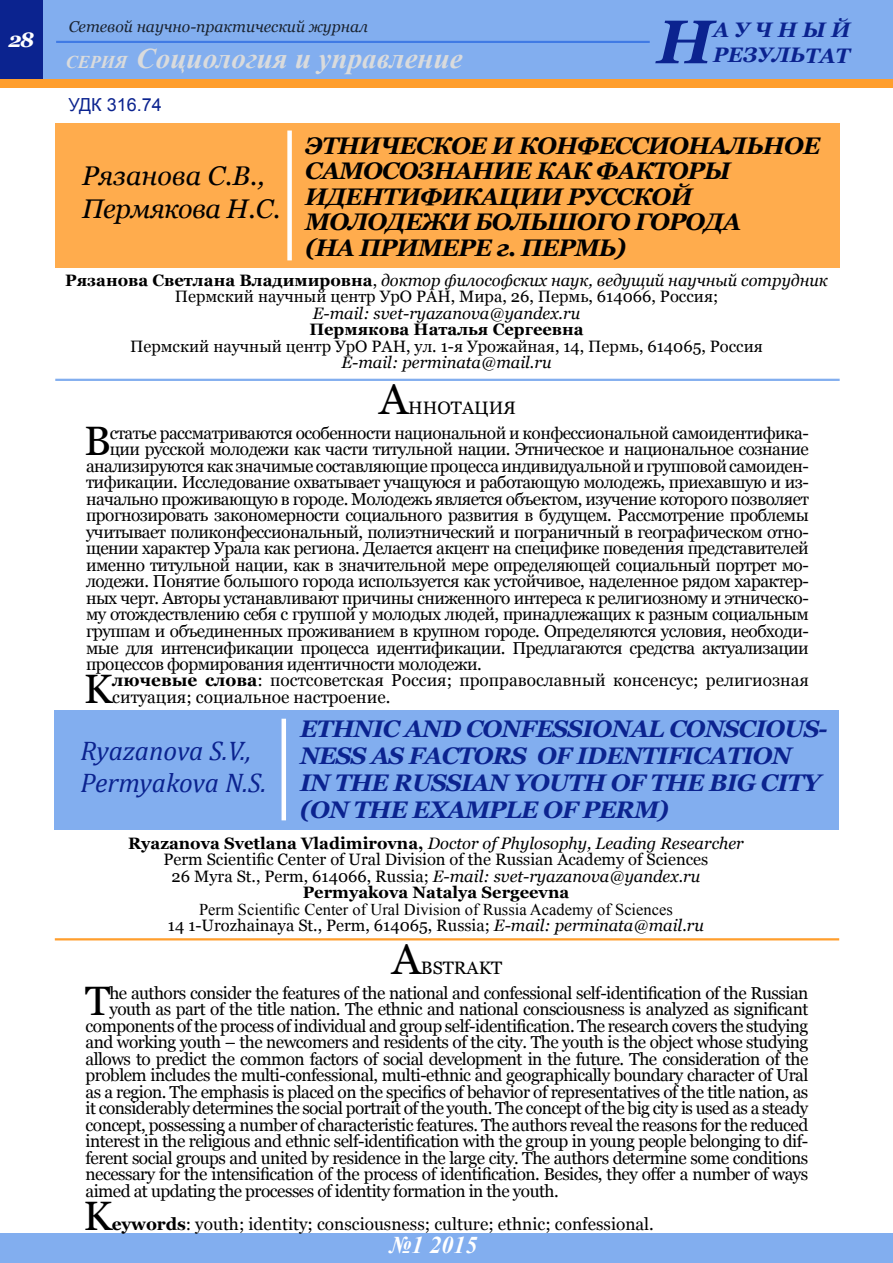
<style>
.page{position:relative;width:893px;height:1263px;background:#fff}
.page>*{position:absolute;margin:0;border:0;box-sizing:border-box;transform-origin:0 0}
.t1{font:italic 700 61.5px "Georgia";color:#0b238f}
.t2{font:43.5px "Georgia";color:#000}
.t3{font:41.1px "Georgia";color:#000}
.t4{font:italic 700 28.5px "Times New Roman";color:#dadbdc}
.t5{font:italic 27px/32.4px "Cambria";letter-spacing:-.005em;color:#0b238f}
.t6{font:italic 27px/32.4px "Georgia";letter-spacing:-.02em;color:#000}
.t7{font:italic 700 24px/25.5px "Georgia";letter-spacing:-.03em;color:#000}
.t8{font:italic 700 24px/27px "Georgia";letter-spacing:-.03em;color:#0b238f}
.t9{font:italic 700 24px "Times New Roman";color:#fff}
.t10{font:italic 700 21px/25.2px "Georgia";color:#0b238f}
.t11{font:italic 700 21px "Georgia";color:#fff}
.t12{font:18px "Georgia";color:#000}
.t13{font:18px "Arial";color:#0b238f}
.t14{font:17.25px "Georgia";letter-spacing:-.03em;color:#000}
.t15{font:17.25px/16.5px "Georgia";color:#000}
.t16{font:16.5px/16.5px "Georgia";color:#000;text-align:center}
.t17{font:16.5px "Times New Roman";color:#000}
.t18{font:italic 16.5px "Georgia";color:#000}
.t19{font:700 16.5px "Georgia";color:#000}
.t20{font:italic 15.75px "Georgia";color:#000}
.s1{font-size:18px}
.s2{font-weight:700}
.s3{font-style:italic}
</style>
<div class="page">
<div style="left:0;top:1233px;width:893px;height:30px;background:#82aeef"></div>
<div style="left:55px;top:123px;width:785px;height:145px;background:#ffac4d"></div>
<div style="left:287px;top:131px;width:5px;height:129px;background:#fff"></div>
<hr style="left:55px;top:379px;width:785px;height:2px;background:#82aeef">
<div style="left:0;top:0;width:893px;height:83px;background:#82aeef"></div>
<div style="left:0;top:79px;width:893px;height:8px;background:#ff9e2d"></div>
<div style="left:0;top:0;width:43px;height:79px;background:#0b238f"></div>
<hr style="left:56px;top:41px;width:594px;height:2px;background:#0a50dc">
<hr style="left:55px;top:938px;width:784px;height:2px;background:#ff9e2d">
<div style="left:54px;top:710px;width:785px;height:120px;background:#82aeef"></div>
<hr style="left:282px;top:719px;width:4px;height:101px;background:#fff">
<p class="t11" style="left:8px;top:26px;width:27px">28</p>
<p class="t20" style="left:68px;top:17px;width:301px">Сетевой научно-практический журнал</p>
<h3 class="t4" style="left:66px;top:38px;width:398px"><span class="s1">СЕРИЯ</span> Социология и управление</h3>
<p class="t13" style="left:68px;top:92px;width:95px">УДК 316.74</p>
<p class="t10" style="left:713px;top:17px;width:25px">АУЧНЫЙ<br>РЕЗУ</p>
<h1 class="t1" style="left:657px;top:2px;width:63px">Н</h1>
<p class="t10" style="left:772px;top:43px;width:49px">ЛЬТАТ</p>
<h3 class="t6" style="left:82px;top:160px;width:200px">Рязанова С.В.,<br>Пермякова Н.С.</h3>
<h3 class="t7" style="left:433px;top:133px;width:186px">КОЕ И КОНФЕССИ</h3>
<h3 class="t7" style="left:669px;top:133px;width:154px">ОНАЛЬНОЕ</h3>
<h3 class="t7" style="left:305px;top:158px;width:133px">САМОСОЗНАНИЕ</h3>
<h3 class="t7" style="left:537px;top:158px;width:175px">КАК ФАКТОРЫ</h3>
<h3 class="t7" style="left:305px;top:184px;width:61px">ИДЕНТИ</h3>
<h3 class="t7" style="left:420px;top:184px;width:166px">ФИКАЦИИ РУСС</h3>
<h3 class="t7" style="left:305px;top:133px;width:37px">ЭТНИЧЕС</h3>
<h3 class="t7" style="left:305px;top:184px;width:439px;text-indent:328px">КОЙ<br>МОЛОДЕЖИ БОЛЬШОГО ГОРОДА (НА ПРИ</h3>
<h3 class="t7" style="left:575px;top:235px;width:53px">МЬ)</h3>
<h3 class="t7" style="left:418px;top:235px;width:43px">МЕРЕ</h3>
<h3 class="t7" style="left:497px;top:235px;width:44px">г. ПЕР</h3>
<p class="t16" style="left:65px;top:272px;width:764px"><span class="s2">Рязанова Светлана Владимировна</span>, <span class="s3">доктор философских наук, ведущий научный сотрудник<br></span>Пермский научный центр УрО РАН, Мира, 26, Пермь, 614066, Россия;</p>
<p class="t18" style="left:313px;top:302px;width:269px">E-mail: svet-ryazanova@yandex.ru</p>
<p class="t19" style="left:309px;top:319px;width:276px">Пермякова Наталья Сергеевна</p>
<p class="t16" style="left:130px;top:338px;width:634px">Пермский научный центр УрО РАН, ул. 1-я Урожайная, 14, Пермь, 614065, Россия</p>
<p class="t18" style="left:341px;top:352px;width:211px">E-mail: perminata@mail.ru</p>
<h2 class="t2" style="left:379px;top:372px;width:31px">А</h2>
<p class="t12" style="left:408px;top:397px;width:109px">ННОТАЦИЯ</p>
<h3 class="t3" style="left:84px;top:416px;width:28px">В</h3>
<p class="t14" style="left:110px;top:422px;width:701px">статье рассматриваются особенности национальной и конфессиональной самоидентифика-</p>
<p class="t14" style="left:110px;top:439px;width:701px">ции русской молодежи как части титульной нации. Этническое и национальное сознание</p>
<p class="t14" style="left:86px;top:455px;width:724px">анализируются как значимые составляющие процесса индивидуальной и групповой самоиден-</p>
<p class="t14" style="left:86px;top:472px;width:724px">тификации. Исследование охватывает учащуюся и работающую молодежь, приехавшую и из-</p>
<p class="t14" style="left:86px;top:488px;width:724px">начально проживающую в городе. Молодежь является объектом, изучение которого позволяет</p>
<p class="t14" style="left:86px;top:505px;width:724px">прогнозировать закономерности социального развития в будущем. Рассмотрение проблемы</p>
<p class="t14" style="left:86px;top:521px;width:724px">учитывает поликонфессиональный, полиэтнический и пограничный в географическом отно-</p>
<p class="t14" style="left:86px;top:538px;width:724px">щении характер Урала как региона. Делается акцент на специфике поведения представителей</p>
<p class="t14" style="left:86px;top:554px;width:724px">именно титульной нации, как в значительной мере определяющей социальный портрет мо-</p>
<p class="t14" style="left:86px;top:571px;width:724px">лодежи. Понятие большого города используется как устойчивое, наделенное рядом характер-</p>
<p class="t14" style="left:86px;top:588px;width:724px">ных черт. Авторы устанавливают причины сниженного интереса к религиозному и этническо-</p>
<p class="t14" style="left:86px;top:604px;width:724px">му отождествлению себя с группой у молодых людей, принадлежащих к разным социальным</p>
<p class="t14" style="left:86px;top:621px;width:724px">группам и объединенных проживанием в крупном городе. Определяются условия, необходи-</p>
<p class="t14" style="left:86px;top:637px;width:724px">мые для интенсификации процесса идентификации. Предлагаются средства актуализации</p>
<p class="t14" style="left:86px;top:654px;width:397px">процессов формирования идентичности молодежи.</p>
<h3 class="t3" style="left:84px;top:664px;width:30px">K</h3>
<p class="t15" style="left:112px;top:672px;width:698px"><span class="s2">лючевые слова</span>: постсоветская Россия; проправославный консенсус; религиозная ситуация; социальное настроение.</p>
<h3 class="t5" style="left:81px;top:733px;width:187px">Ryazanova S.V.,<br>Permyakova N.S.</h3>
<h3 class="t8" style="left:300px;top:715px;width:529px">ETHNIC AND CONFESSIONAL CONSCIOUS-<br>NESS AS FACTORS OF IDENTIFICATION<br>IN THE RUSSIAN YOUTH OF THE BIG CITY (ON THE EXAMPLE OF PERM)</h3>
<p class="t16" style="left:128px;top:835px;width:617px"><span class="s2">Ryazanova Svetlana Vladimirovna,</span> <span class="s3">Doctor of Phylosophy, Leading Researcher </span>Perm Scientific Center of Ural Division of the Russian Academy of Sciences<br>26 Myra St., Perm, 614066, Russia; <span class="s3">E-mail: svet-ryazanova@yandex.ru </span><span class="s2">Permyakova Natalya Sergeevna</span></p>
<p class="t17" style="left:199px;top:898px;width:475px">Perm Scientific Center of Ural Division of Russia Academy of Sciences</p>
<p class="t16" style="left:168px;top:918px;width:537px">14 1-Urozhainaya St., Perm, 614065, Russia; <span class="s3">E-mail: perminata@mail.ru</span></p>
<h2 class="t2" style="left:392px;top:932px;width:31px">А</h2>
<p class="t12" style="left:421px;top:957px;width:83px">BSTRAKT</p>
<h3 class="t3" style="left:85px;top:976px;width:27px">T</h3>
<p class="t14" style="left:109px;top:982px;width:700px">he authors consider the features of the national and confessional self-identification of the Russian</p>
<p class="t14" style="left:109px;top:999px;width:700px">youth as part of the title nation. The ethnic and national consciousness is analyzed as significant</p>
<p class="t14" style="left:86px;top:1015px;width:724px">components of the process of individual and group self-identification. The research covers the studying</p>
<p class="t14" style="left:86px;top:1032px;width:724px">and working youth – the newcomers and residents of the city. The youth is the object whose studying</p>
<p class="t14" style="left:86px;top:1048px;width:724px">allows to predict the common factors of social development in the future. The consideration of the</p>
<p class="t14" style="left:86px;top:1065px;width:724px">problem includes the multi-confessional, multi-ethnic and geographically boundary character of Ural</p>
<p class="t14" style="left:86px;top:1081px;width:724px">as a region. The emphasis is placed on the specifics of behavior of representatives of the title nation, as</p>
<p class="t14" style="left:86px;top:1098px;width:724px">it considerably determines the social portrait of the youth. The concept of the big city is used as a steady</p>
<p class="t14" style="left:86px;top:1114px;width:724px">concept, possessing a number of characteristic features. The authors reveal the reasons for the reduced</p>
<p class="t14" style="left:86px;top:1131px;width:724px">interest in the religious and ethnic self-identification with the group in young people belonging to dif-</p>
<p class="t14" style="left:86px;top:1147px;width:724px">ferent social groups and united by residence in the large city. The authors determine some conditions</p>
<p class="t14" style="left:86px;top:1164px;width:724px">necessary for the intensification of the process of identification. Besides, they offer a number of ways</p>
<p class="t14" style="left:86px;top:1180px;width:475px">aimed at updating the processes of identity formation in the youth.</p>
<h3 class="t3" style="left:84px;top:1191px;width:30px">K</h3>
<p class="t15" style="left:112px;top:1216px;width:544px"><span class="s2">eywords</span>: youth; identity; consciousness; culture; ethnic; confessional.</p>
<h3 class="t9" style="left:390px;top:1229px;width:89px">№1 2015</h3>
</div>
